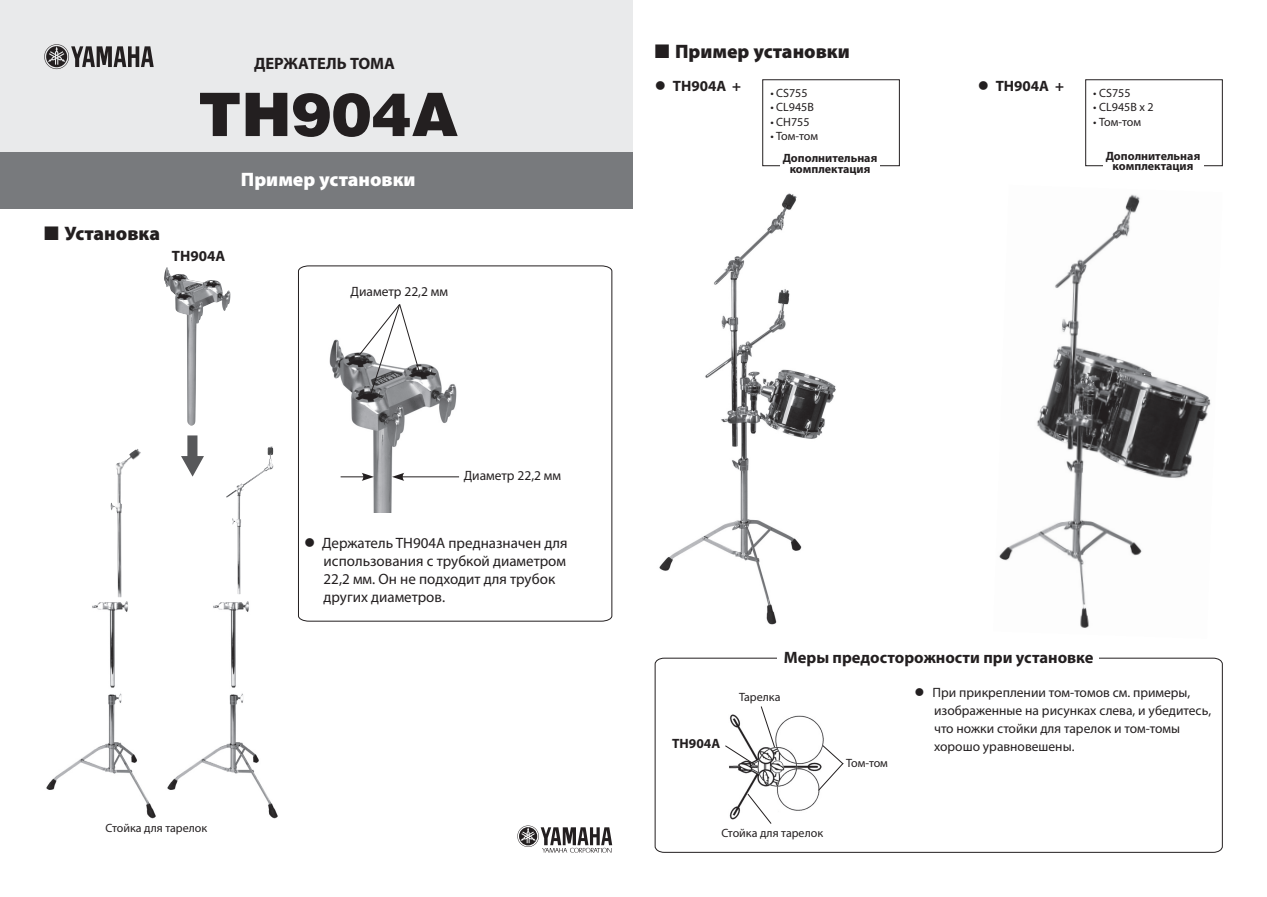
<style>
.page{position:relative;width:1267px;height:897px;background:#fff}
.page>*{position:absolute;margin:0;border:0;box-sizing:border-box;transform-origin:0 0}
.t1{font:900 60px "Helvetica";color:#231f20}
.t2{font:900 19.5px "Myriad Pro";color:#231f20}
.t3{font:900 19.5px "Myriad Pro";color:#fff}
.t4{font:700 16.5px "Myriad Pro";color:#231f20}
.t5{font:15px/18px "Myriad Pro";color:#231f20}
.t6{font:700 15px "Myriad Pro";color:#231f20}
.t7{font:13.5px/18px "Myriad Pro";color:#231f20}
.t8{font:700 13.5px "Myriad Pro";color:#231f20}
.t9{font:12px "Myriad Pro";color:#231f20}
.t10{font:700 12px/10.5px "Myriad Pro";color:#231f20;text-align:center}
</style>
<div class="page">
<div style="left:0;top:145px;width:632px;height:64px;background:#787a7d"></div>
<div style="left:0;top:0;width:632px;height:151px;background:#e9eaeb"></div>
<svg style="left:44px;top:44px;width:110px;height:25px"></svg>
<img style="left:110px;top:449px;width:31px;height:148px">
<img style="left:213px;top:601px;width:36px;height:87px">
<img style="left:226px;top:446px;width:47px;height:148px">
<img style="left:92px;top:601px;width:36px;height:87px">
<img style="left:167px;top:693px;width:111px;height:126px">
<img style="left:164px;top:267px;width:66px;height:158px">
<svg style="left:181px;top:435px;width:23px;height:41px"></svg>
<img style="left:46px;top:693px;width:110px;height:126px">
<svg style="left:298px;top:265px;width:314px;height:356px"></svg>
<img style="left:321px;top:334px;width:142px;height:178px">
<svg style="left:340px;top:472px;width:34px;height:9px"></svg>
<svg style="left:392px;top:472px;width:12px;height:9px"></svg>
<hr style="left:396px;top:476px;width:63px;height:1px;background:#231f20">
<svg style="left:358px;top:303px;width:63px;height:92px"></svg>
<svg style="left:517px;top:825px;width:95px;height:27px"></svg>
<div style="left:762px;top:79px;width:137px;height:87px;border:1px solid #231f20"></div>
<div style="left:780px;top:159px;width:99px;height:12px;background:#fff"></div>
<img style="left:659px;top:193px;width:177px;height:432px">
<img style="left:999px;top:194px;width:212px;height:434px">
<svg style="left:654px;top:657px;width:568px;height:195px"></svg>
<div style="left:777px;top:650px;width:321px;height:17px;background:#fff"></div>
<img style="left:728px;top:714px;width:96px;height:105px">
<svg style="left:817px;top:744px;width:27px;height:47px"></svg>
<svg style="left:746px;top:792px;width:26px;height:32px"></svg>
<svg style="left:724px;top:705px;width:51px;height:60px"></svg>
<div style="left:1085px;top:79px;width:137px;height:87px;border:1px solid #231f20"></div>
<div style="left:1102px;top:159px;width:101px;height:12px;background:#fff"></div>
<svg style="left:315px;top:547px;width:15px;height:1px"></svg>
<p class="t4" style="left:254px;top:52px;width:142px">ДЕРЖАТЕЛЬ ТОМА</p>
<h1 class="t1" style="left:198px;top:75px;width:262px">TH904A</h1>
<h2 class="t3" style="left:241px;top:166px;width:176px">Пример установки</h2>
<h2 class="t2" style="left:44px;top:220px;width:117px">■ Установка</h2>
<p class="t6" style="left:172px;top:246px;width:55px">TH904A</p>
<p class="t7" style="left:350px;top:282px;width:99px">Диаметр 22,2 мм</p>
<p class="t7" style="left:463px;top:466px;width:99px">Диаметр 22,2 мм</p>
<p class="t5" style="left:323px;top:533px;width:245px;text-indent:-20px">● Держатель TH904A предназначен для использования с трубкой диаметром<br>22,2 мм. Он не подходит для трубок других диаметров.</p>
<p class="t9" style="left:105px;top:820px;width:103px">Стойка для тарелок</p>
<h2 class="t2" style="left:654px;top:39px;width:196px">■ Пример установки</h2>
<p class="t6" style="left:654px;top:76px;width:88px">● TH904A +</p>
<p class="t9" style="left:770px;top:85px;width:39px">• CS755</p>
<p class="t9" style="left:770px;top:100px;width:45px">• CL945B</p>
<p class="t9" style="left:770px;top:114px;width:41px">• CH755</p>
<p class="t9" style="left:770px;top:129px;width:49px">• Том-том</p>
<p class="t10" style="left:782px;top:152px;width:96px">Дополнительная комплектация</p>
<p class="t6" style="left:977px;top:76px;width:88px">● TH904A +</p>
<p class="t9" style="left:1093px;top:85px;width:39px">• CS755</p>
<p class="t9" style="left:1093px;top:100px;width:62px">• CL945B x 2</p>
<p class="t9" style="left:1093px;top:114px;width:49px">• Том-том</p>
<p class="t10" style="left:1105px;top:150px;width:96px">Дополнительная комплектация</p>
<p class="t8" style="left:672px;top:735px;width:50px">TH904A</p>
<p class="t4" style="left:783px;top:646px;width:311px">Меры предосторожности при установке</p>
<p class="t9" style="left:739px;top:689px;width:43px">Тарелка</p>
<p class="t9" style="left:846px;top:755px;width:43px">Том-том</p>
<p class="t7" style="left:934px;top:683px;width:278px;text-indent:-20px">● При прикреплении том-томов см. примеры, изображенные на рисунках слева, и убедитесь, что ножки стойки для тарелок и том-томы хорошо уравновешены.</p>
<p class="t9" style="left:721px;top:825px;width:103px">Стойка для тарелок</p>
</div>
